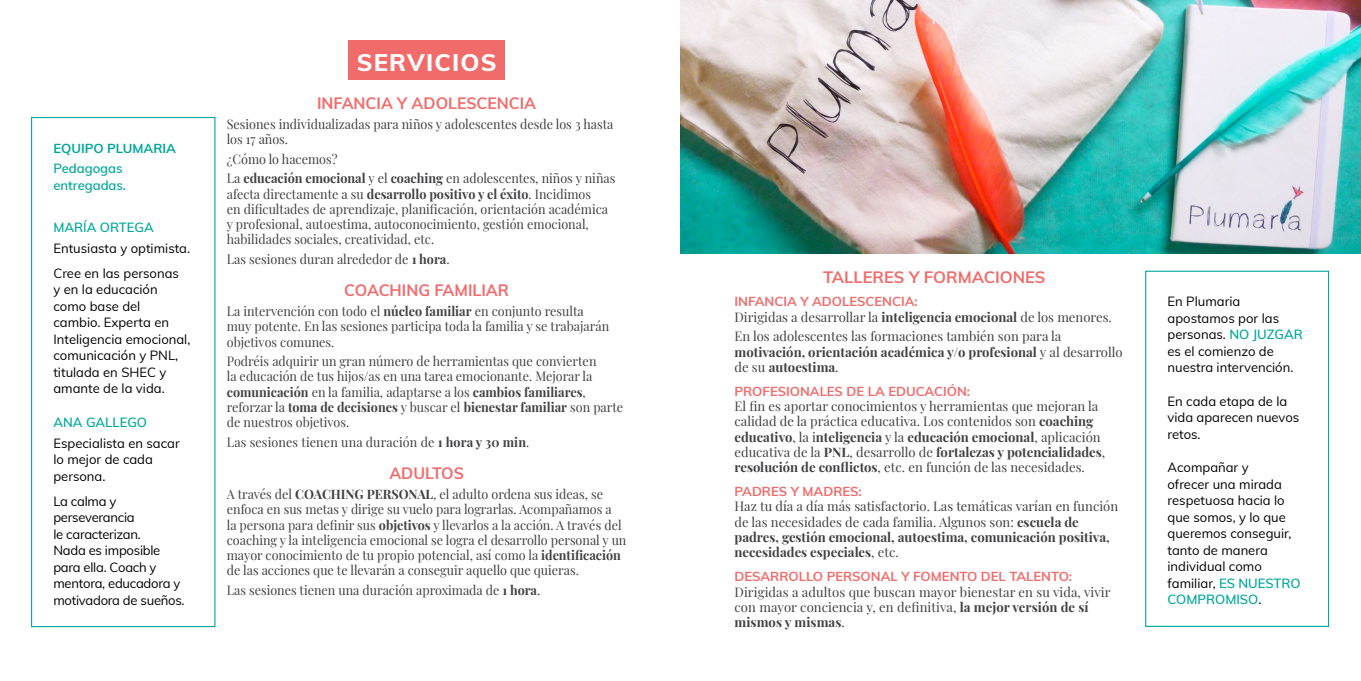
<style>
.page{position:relative;width:1361px;height:681px;background:#fff}
.page>*{position:absolute;margin:0;border:0;box-sizing:border-box;transform-origin:0 0}
.t1{font:800 24px "Muli";letter-spacing:.05em;color:#fff}
.t2{font:700 16.5px "Muli";color:#f26b6b;scale:.96 1}
.t3{font:700 16.5px "Muli";color:#f26b6b}
.t4{font:13.05px/15.3px "Playfair Display";color:#414042;scale:.96 1}
.t5{font:13.05px/15.3px "Playfair Display";color:#414042}
.t6{font:13.05px/16.5px "Muli";color:#000}
.t7{font:13.05px/16.5px "Muli";letter-spacing:-.02em;color:#000}
.t8{font:700 13.05px "Muli";color:#f26b6b}
.t9{font:700 13.05px/15.3px "Playfair Display";color:#414042}
.t10{font:600 13.05px/16.5px "Muli";color:#00a89b}
.t11{font:700 13.05px "Muli";color:#00a89b}
.s1{font-weight:700}
.s2{font-weight:400}
.s3{font-weight:600;color:#00a89b}
</style>
<div class="page">
<img style="left:680px;top:0;width:681px;height:253px">
<div style="left:31px;top:117px;width:184px;height:510px;border:1px solid #00a89b"></div>
<div style="left:348px;top:40px;width:157px;height:40px;background:#f26b6b"></div>
<div style="left:1145px;top:270px;width:184px;height:356px;border:1px solid #00a89b"></div>
<p class="t11" style="left:53px;top:138px;width:124px">EQUIPO PLUMARIA</p>
<p class="t10" style="left:53px;top:160px;width:74px">Pedagogas entregadas.</p>
<p class="t10" style="left:53px;top:218px;width:102px">MARÍA ORTEGA</p>
<p class="t6" style="left:53px;top:235px;width:138px;line-height:25px">Entusiasta y optimista.<br>Cree en las personas</p>
<p class="t6" style="left:53px;top:280px;width:138px">y en la educación como base del cambio. Experta en<br>Inteligencia emocional, comunicación y PNL, titulada en SHEC y amante de la vida.</p>
<p class="t10" style="left:53px;top:413px;width:95px">ANA GALLEGO</p>
<p class="t6" style="left:53px;top:434px;width:128px">Especialista en sacar lo mejor de cada persona.</p>
<p class="t7" style="left:53px;top:492px;width:133px">La calma y perseverancia<br>le caracterizan.<br>Nada es imposible para ella. Coach y mentora, educadora y motivadora de sueños.</p>
<h1 class="t1" style="left:357px;top:45px;width:141px">SERVICIOS</h1>
<p class="t2" style="left:317px;top:91px;width:230px">INFANCIA Y ADOLESCENCIA</p>
<p class="t4" style="left:227px;top:115px;width:404px">Sesiones individualizadas para niños y adolescentes desde los 3 hasta los 17 años.</p>
<p class="t4" style="left:227px;top:148px;width:406px;line-height:19.5px">¿Cómo lo hacemos?<br>La <span class="s1">educación emocional</span> y el <span class="s1">coaching</span> en adolescentes, niños y niñas</p>
<p class="t4" style="left:227px;top:185px;width:399px">afecta directamente a su <span class="s1">desarrollo positivo y el éxito</span>. Incidimos en dificultades de aprendizaje, planificación, orientación académica y profesional, autoestima, autoconocimiento, gestión emocional, habilidades sociales, creatividad, etc.</p>
<p class="t4" style="left:227px;top:250px;width:233px">Las sesiones duran alrededor de <span class="s1">1 hora</span>.</p>
<p class="t2" style="left:344px;top:278px;width:173px">COACHING FAMILIAR</p>
<p class="t4" style="left:227px;top:302px;width:400px">La intervención con todo el <span class="s1">núcleo familiar</span> en conjunto resulta muy potente. En las sesiones participa toda la familia y se trabajarán objetivos comunes.</p>
<p class="t4" style="left:227px;top:352px;width:414px">Podréis adquirir un gran número de herramientas que convierten<br>la educación de tus hijos/as en una tarea emocionante. Mejorar la <span class="s1">comunicación</span> en la familia, adaptarse a los <span class="s1">cambios familiares</span>, reforzar la <span class="s1">toma de decisiones</span> y buscar el <span class="s1">bienestar familiar</span> son parte de nuestros objetivos.</p>
<p class="t4" style="left:227px;top:433px;width:317px">Las sesiones tienen una duración de <span class="s1">1 hora y 30 min</span>.</p>
<p class="t2" style="left:389px;top:461px;width:79px">ADULTOS</p>
<p class="t4" style="left:227px;top:485px;width:418px">A través del <span class="s1">COACHING PERSONAL</span>, el adulto ordena sus ideas, se enfoca en sus metas y dirige su vuelo para lograrlas. Acompañamos a<br>la persona para definir sus <span class="s1">objetivos</span> y llevarlos a la acción. A través del coaching y la inteligencia emocional se logra el desarrollo personal y un mayor conocimiento de tu propio potencial, así como la <span class="s1">identificación </span>de las acciones que te llevarán a conseguir aquello que quieras.</p>
<p class="t4" style="left:227px;top:581px;width:328px">Las sesiones tienen una duración aproximada de <span class="s1">1 hora</span>.</p>
<p class="t3" style="left:823px;top:264px;width:224px">TALLERES Y FORMACIONES</p>
<p class="t8" style="left:734px;top:292px;width:185px">INFANCIA Y ADOLESCENCIA:</p>
<p class="t5" style="left:734px;top:306px;width:379px;line-height:19.5px">Dirigidas a desarrollar la <span class="s1">inteligencia emocional</span> de los menores.<br>En los adolescentes las formaciones también son para la</p>
<p class="t9" style="left:734px;top:343px;width:389px">motivación, orientación académica y/o profesional <span class="s2">y al desarrollo de su</span> autoestima<span class="s2">.</span></p>
<p class="t8" style="left:734px;top:381px;width:237px">PROFESIONALES DE LA EDUCACIÓN:</p>
<p class="t5" style="left:734px;top:397px;width:372px">El fin es aportar conocimientos y herramientas que mejoran la calidad de la práctica educativa. Los contenidos son <span class="s1">coaching educativo</span>, la i<span class="s1">nteligencia</span> y la <span class="s1">educación emocional</span>, aplicación educativa de la <span class="s1">PNL</span>, desarrollo de <span class="s1">fortalezas y potencialidades</span>, <span class="s1">resolución de conflictos</span>, etc. en función de las necesidades.</p>
<p class="t8" style="left:734px;top:481px;width:129px">PADRES Y MADRES:</p>
<p class="t5" style="left:734px;top:497px;width:385px">Haz tu día a día más satisfactorio. Las temáticas varían en función de las necesidades de cada familia. Algunos son: <span class="s1">escuela de padres, gestión emocional, autoestima, comunicación positiva, necesidades especiales</span>, etc.</p>
<p class="t8" style="left:734px;top:566px;width:339px">DESARROLLO PERSONAL Y FOMENTO DEL TALENTO:</p>
<p class="t5" style="left:734px;top:582px;width:378px">Dirigidas a adultos que buscan mayor bienestar en su vida, vivir con mayor conciencia y, en definitiva, <span class="s1">la mejor versión de sí mismos y mismas</span>.</p>
<p class="t6" style="left:1167px;top:292px;width:137px">En Plumaria apostamos por las personas. <span class="s3">NO JUZGAR </span>es el comienzo de nuestra intervención.</p>
<p class="t6" style="left:1167px;top:392px;width:133px">En cada etapa de la vida aparecen nuevos retos.</p>
<p class="t6" style="left:1167px;top:458px;width:135px">Acompañar y<br>ofrecer una mirada respetuosa hacia lo que somos, y lo que queremos conseguir, tanto de manera individual como familiar, <span class="s3">ES NUESTRO<br>COMPROMISO</span>.</p>
</div>
